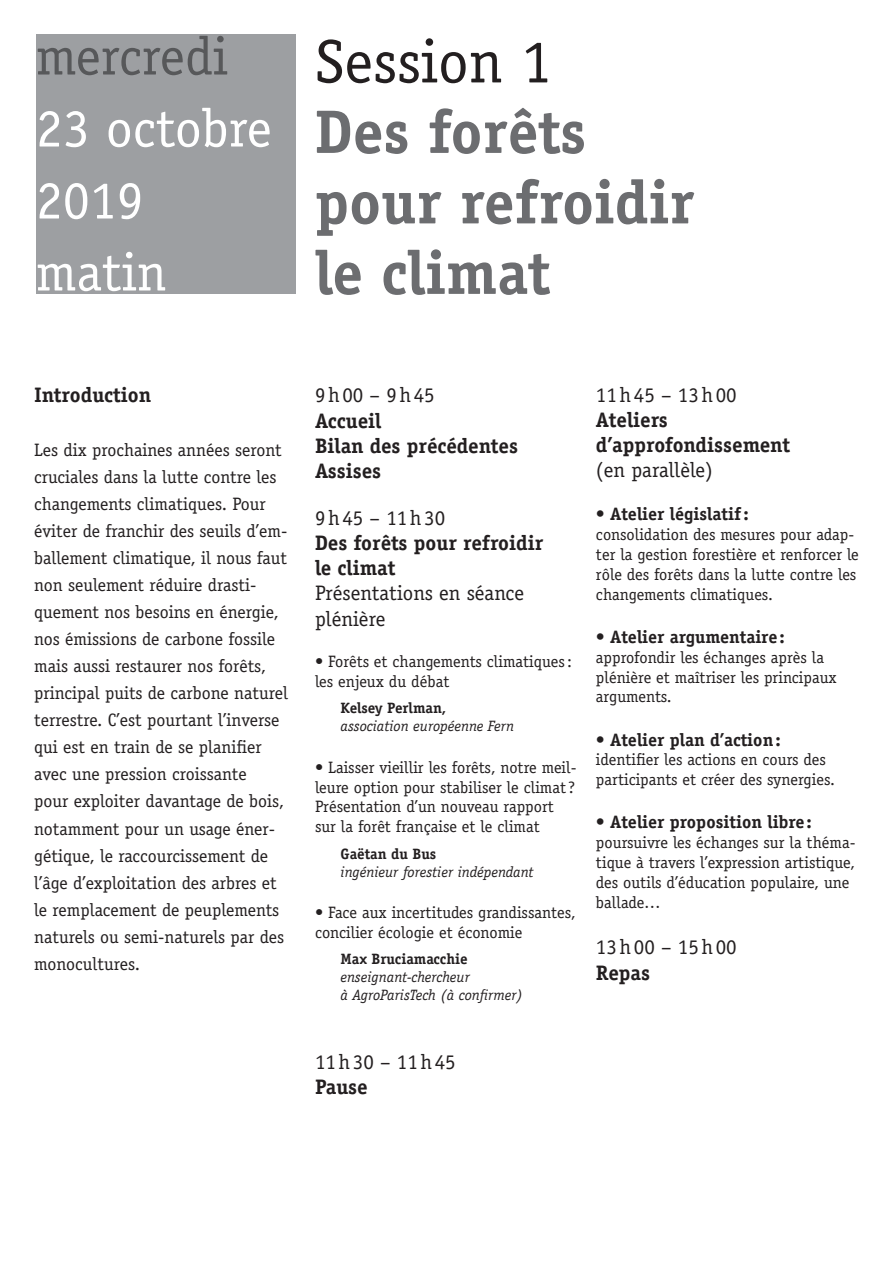
<style>
.page{position:relative;width:893px;height:1263px;background:#fff}
.page>*{position:absolute;margin:0;border:0;box-sizing:border-box;transform-origin:0 0}
.t1{font:700 61.5px/70.5px "Officina Serif LT";color:#6c6d70}
.t2{font:61.5px "Officina Serif LT";color:#231f20}
.t3{font:54px/72px "Officina Serif LT";color:#fff}
.t4{font:54px "Officina Serif LT";color:#57585a}
.t5{font:700 21px/25.2px "Officina Serif LT";color:#231f20}
.t6{font:21px/25.2px "Officina Serif LT";color:#231f20}
.t7{font:21px "Officina Serif LT";letter-spacing:.06em;color:#231f20}
.t8{font:21px "Officina Serif LT";letter-spacing:.125em;color:#231f20}
.t9{font:18px/27px "Officina Serif LT";color:#231f20}
.t10{font:700 18px "Officina Serif LT";color:#231f20}
.t11{font:16.5px/19.8px "Officina Serif LT";color:#231f20}
.t12{font:italic 15px/18px "Officina Serif LT";color:#231f20}
.t13{font:700 15px "Officina Serif LT";color:#231f20}
</style>
<div class="page">
<div style="left:36px;top:34px;width:259px;height:259px;background:#9d9fa2"></div>
<h2 class="t4" style="left:36px;top:25px;width:194px">mercredi</h2>
<h2 class="t3" style="left:36px;top:92px;width:238px">23 octobre<br>2019 matin</h2>
<h1 class="t2" style="left:315px;top:26px;width:238px">Session 1</h1>
<h1 class="t1" style="left:315px;top:96px;width:381px">Des forêts pour refroidir le climat</h1>
<p class="t5" style="left:34px;top:382px;width:119px">Introduction</p>
<p class="t9" style="left:34px;top:437px;width:256px">Les dix prochaines années seront cruciales dans la lutte contre les changements climatiques. Pour éviter de franchir des seuils d’em&shy;ballement climatique, il nous faut non seulement réduire drasti&shy;quement nos besoins en énergie, nos émissions de carbone fossile mais aussi restaurer nos forêts, principal puits de carbone naturel terrestre. C’est pourtant l’inverse qui est en train de se planifier avec une pression croissante<br>pour exploiter davantage de bois, notamment pour un usage éner&shy;gétique, le raccourcissement de l’âge d’exploitation des arbres et le remplacement de peuplements naturels ou semi-naturels par des monocultures.</p>
<p class="t8" style="left:315px;top:383px;width:121px">9h00 – 9h45</p>
<p class="t5" style="left:315px;top:408px;width:205px">Accueil<br>Bilan des précédentes<br>Assises</p>
<p class="t8" style="left:315px;top:505px;width:132px">9h45 – 11h30</p>
<p class="t5" style="left:315px;top:530px;width:230px">Des forêts pour refroidir le climat</p>
<p class="t6" style="left:315px;top:581px;width:211px">Présentations en séance plénière</p>
<p class="t11" style="left:315px;top:652px;width:258px">• Forêts et changements climatiques: les enjeux du débat</p>
<p class="t13" style="left:340px;top:699px;width:107px">Kelsey Perlman,</p>
<p class="t12" style="left:340px;top:717px;width:175px">association européenne Fern</p>
<p class="t11" style="left:315px;top:757px;width:263px">• Laisser vieillir les forêts, notre meil&shy;leure option pour stabiliser le climat ?<br>Présentation d’un nouveau rapport sur la forêt française et le climat</p>
<p class="t13" style="left:340px;top:844px;width:97px">Gaëtan du Bus</p>
<p class="t12" style="left:340px;top:863px;width:195px">ingénieur forestier indépendant</p>
<p class="t11" style="left:315px;top:903px;width:262px">• Face aux incertitudes grandissantes, concilier écologie et économie</p>
<p class="t13" style="left:340px;top:950px;width:129px">Max Bruciamacchie</p>
<p class="t12" style="left:340px;top:968px;width:184px">enseignant-chercheur<br>à AgroParisTech (à confirmer)</p>
<p class="t7" style="left:315px;top:1049px;width:142px">11h30 – 11h45</p>
<p class="t5" style="left:315px;top:1074px;width:54px">Pause</p>
<p class="t7" style="left:596px;top:382px;width:142px">11h45 – 13h00</p>
<p class="t5" style="left:596px;top:407px;width:196px">Ateliers d’approfondissement</p>
<p class="t6" style="left:596px;top:458px;width:119px">(en parallèle)</p>
<p class="t10" style="left:596px;top:503px;width:154px">• Atelier législatif:</p>
<p class="t11" style="left:596px;top:525px;width:264px">consolidation des mesures pour adap&shy;ter la gestion forestière et renforcer le rôle des forêts dans la lutte contre les changements climatiques.</p>
<p class="t10" style="left:596px;top:625px;width:190px">• Atelier argumentaire :</p>
<p class="t11" style="left:596px;top:647px;width:242px">approfondir les échanges après la plénière et maîtriser les principaux arguments.</p>
<p class="t10" style="left:596px;top:728px;width:186px">• Atelier plan d’action:</p>
<p class="t11" style="left:596px;top:750px;width:241px">identifier les actions en cours des participants et créer des synergies.</p>
<p class="t10" style="left:596px;top:811px;width:217px">• Atelier proposition libre :</p>
<p class="t11" style="left:596px;top:833px;width:261px">poursuivre les échanges sur la théma&shy;tique à travers l’expression artistique, des outils d’éducation populaire, une ballade…</p>
<p class="t7" style="left:596px;top:935px;width:142px">13h00 – 15h00</p>
<p class="t5" style="left:596px;top:959px;width:56px">Repas</p>
</div>
